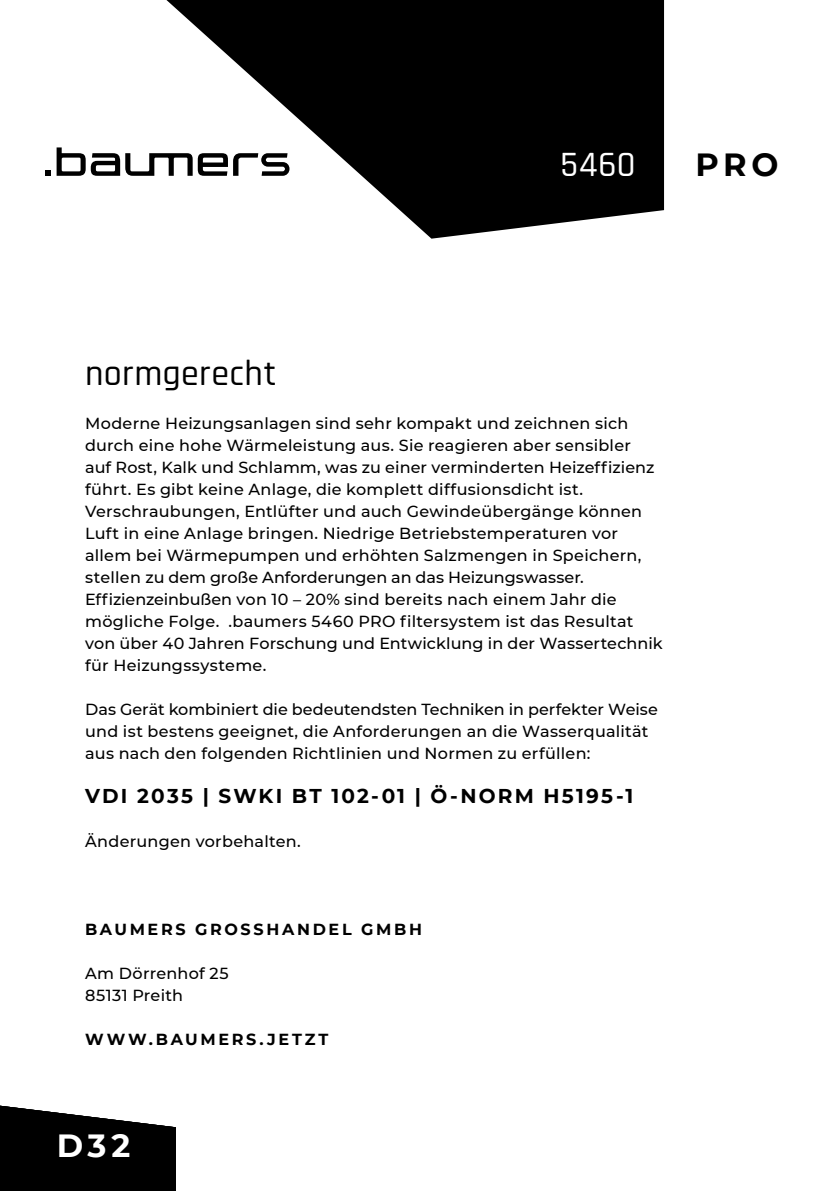
<style>
.page{position:relative;width:840px;height:1191px;background:#fff}
.page>*{position:absolute;margin:0;border:0;box-sizing:border-box;transform-origin:0 0}
.t1{font:500 36px "Rajdhani";letter-spacing:.01em;color:#000}
.t2{font:500 36px "Rajdhani";color:#fff}
.t3{font:700 32px "Montserrat";color:#fff}
.t4{font:700 32px "Montserrat";color:#000}
.t5{font:700 20px "Montserrat";letter-spacing:.11em;color:#000}
.t6{font:500 16px/22px "Montserrat";letter-spacing:.015em;color:#000}
.t7{font:700 16px "Montserrat";letter-spacing:.165em;color:#000}
</style>
<div class="page">
<svg style="left:57px;top:147px;width:109px;height:29px"></svg>
<svg style="left:45px;top:170px;width:6px;height:6px"></svg>
<svg style="left:0;top:1105px;width:176px;height:86px"></svg>
<svg style="left:166px;top:0;width:497px;height:239px;fill:#000"></svg>
<h1 class="t2" style="left:560px;top:144px;width:77px">5460</h1>
<h2 class="t4" style="left:695px;top:141px;width:84px">PRO</h2>
<h1 class="t1" style="left:85px;top:353px;width:192px">normgerecht</h1>
<p class="t6" style="left:85px;top:412px;width:578px">Moderne Heizungsanlagen sind sehr kompakt und zeichnen sich durch eine hohe Wärmeleistung aus. Sie reagieren aber sensibler<br>auf Rost, Kalk und Schlamm, was zu einer verminderten Heizeffizienz führt. Es gibt keine Anlage, die komplett diffusionsdicht ist.<br>Verschraubungen, Entlüfter und auch Gewindeübergänge können Luft in eine Anlage bringen. Niedrige Betriebstemperaturen vor allem bei Wärmepumpen und erhöhten Salzmengen in Speichern, stellen zu dem große Anforderungen an das Heizungswasser.<br>Effizienzeinbußen von 10 – 20% sind bereits nach einem Jahr die mögliche Folge. .baumers 5460 PRO filtersystem ist das Resultat von über 40 Jahren Forschung und Entwicklung in der Wassertechnik für Heizungssysteme.</p>
<p class="t6" style="left:85px;top:698px;width:574px">Das Gerät kombiniert die bedeutendsten Techniken in perfekter Weise und ist bestens geeignet, die Anforderungen an die Wasserqualität aus nach den folgenden Richtlinien und Normen zu erfüllen:</p>
<p class="t5" style="left:85px;top:781px;width:549px">VDI 2035 | SWKI BT 102-01 | Ö-NORM H5195-1</p>
<p class="t6" style="left:85px;top:830px;width:217px">Änderungen vorbehalten.</p>
<p class="t7" style="left:85px;top:918px;width:338px">BAUMERS GROSSHANDEL GMBH</p>
<p class="t6" style="left:85px;top:962px;width:145px">Am Dörrenhof 25<br>85131 Preith</p>
<p class="t7" style="left:85px;top:1028px;width:245px">WWW.BAUMERS.JETZT</p>
<h2 class="t3" style="left:57px;top:1122px;width:80px">D28</h2>
<h2 class="t3" style="left:88px;top:1122px;width:44px">32</h2>
</div>
